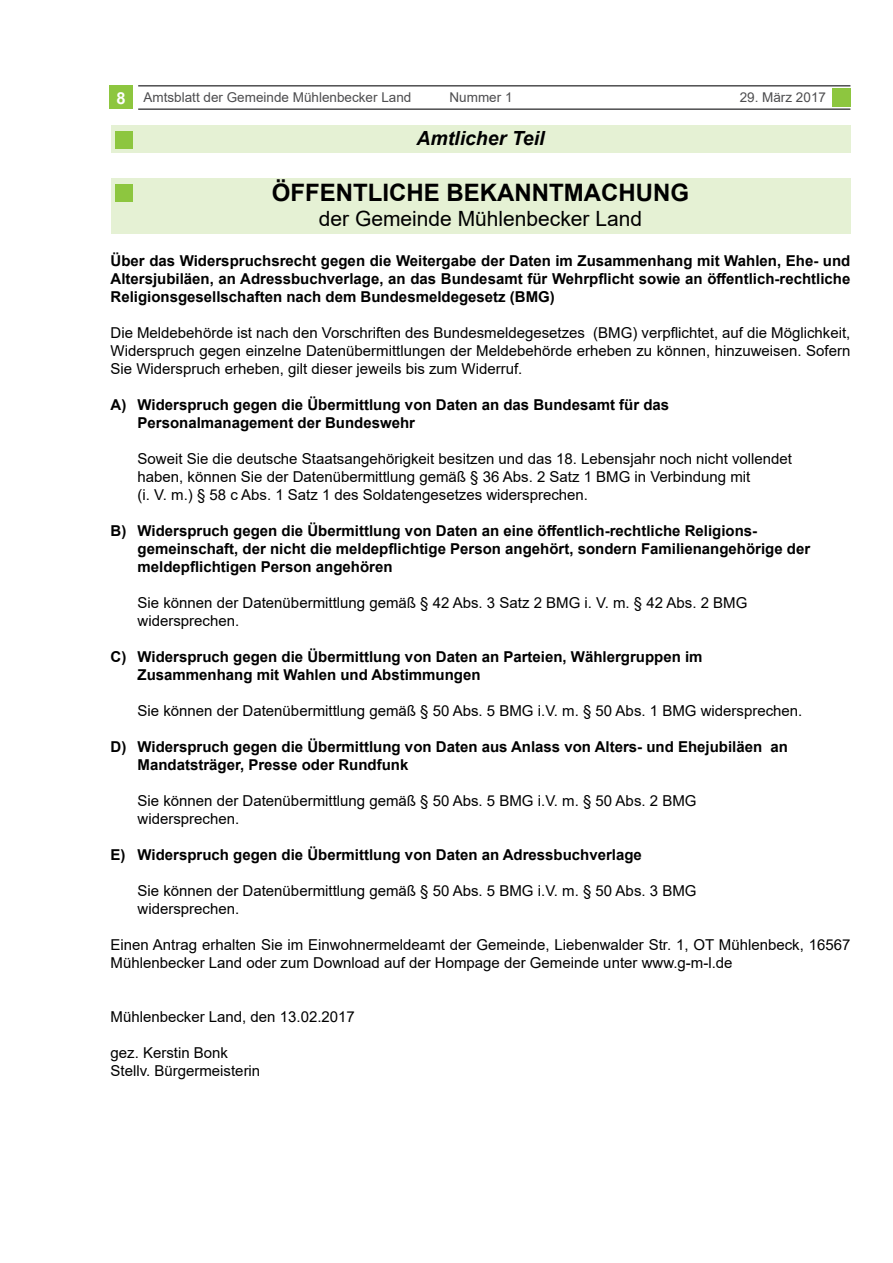
<style>
.page{position:relative;width:893px;height:1263px;background:#fff}
.page>*{position:absolute;margin:0;border:0;box-sizing:border-box;transform-origin:0 0}
.t1{font:700 24px "Arial";color:#000}
.t2{font:21px "Arial";color:#000}
.t3{font:italic 700 19.5px "Arial";color:#000}
.t4{font:15px/18px "Arial";color:#000}
.t5{font:700 15px/18px "Arial";color:#000}
.t6{font:13.5px "Arial";color:#4d4d4f}
.s1{font-weight:700;font-size:16.5px;color:#fff}
</style>
<div class="page">
<div style="left:111px;top:125px;width:739px;height:28px;background:#e5f1d4"></div>
<div style="left:832px;top:89px;width:18px;height:18px;background:#8dc63f"></div>
<div style="left:109px;top:85px;width:24px;height:23px;background:#8dc63f"></div>
<hr style="left:138px;top:85px;width:712px;height:2px;background:#4d4d4f">
<hr style="left:138px;top:108px;width:712px;height:2px;background:#4d4d4f">
<div style="left:115px;top:132px;width:18px;height:17px;background:#8dc63f"></div>
<div style="left:111px;top:178px;width:739px;height:55px;background:#e5f1d4"></div>
<div style="left:115px;top:185px;width:17px;height:17px;background:#8dc63f"></div>
<p class="t6" style="left:117px;top:88px;width:296px"><span class="s1">8</span> Amtsblatt der Gemeinde Mühlenbecker Land</p>
<p class="t6" style="left:449px;top:88px;width:65px">Nummer 1</p>
<p class="t6" style="left:740px;top:88px;width:88px">29. März 2017</p>
<h3 class="t3" style="left:416px;top:125px;width:130px">Amtlicher Teil</h3>
<h1 class="t1" style="left:272px;top:176px;width:419px">ÖFFENTLICHE BEKANNTMACHUNG</h1>
<h2 class="t2" style="left:319px;top:204px;width:325px">der Gemeinde Mühlenbecker Land</h2>
<p class="t5" style="left:111px;top:252px;width:741px;text-align:justify">Über das Widerspruchsrecht gegen die Weitergabe der Daten im Zusammenhang mit Wahlen, Ehe- und Altersjubiläen, an Adressbuchverlage, an das Bundesamt für Wehrpflicht sowie an öffentlich-rechtliche Religionsgesellschaften nach dem Bundesmeldegesetz (BMG)</p>
<p class="t4" style="left:111px;top:324px;width:741px;text-align:justify">Die Meldebehörde ist nach den Vorschriften des Bundesmeldegesetzes (BMG) verpflichtet, auf die Möglichkeit, Widerspruch gegen einzelne Datenübermittlungen der Meldebehörde erheben zu können, hinzuweisen. Sofern Sie Widerspruch erheben, gilt dieser jeweils bis zum Widerruf.</p>
<p class="t5" style="left:138px;top:396px;width:533px;text-indent:-27px">A) Widerspruch gegen die Übermittlung von Daten an das Bundesamt für das<br>Personalmanagement der Bundeswehr</p>
<p class="t4" style="left:138px;top:450px;width:656px">Soweit Sie die deutsche Staatsangehörigkeit besitzen und das 18. Lebensjahr noch nicht vollendet haben, können Sie der Datenübermittlung gemäß § 36 Abs. 2 Satz 1 BMG in Verbindung mit<br>(i. V. m.) § 58 c Abs. 1 Satz 1 des Soldatengesetzes widersprechen.</p>
<p class="t5" style="left:138px;top:522px;width:674px;text-indent:-27px">B) Widerspruch gegen die Übermittlung von Daten an eine öffentlich-rechtliche Religions&shy;gemeinschaft, der nicht die meldepflichtige Person angehört, sondern Familienangehörige der meldepflichtigen Person angehören</p>
<p class="t4" style="left:138px;top:594px;width:611px">Sie können der Datenübermittlung gemäß § 42 Abs. 3 Satz 2 BMG i. V. m. § 42 Abs. 2 BMG widersprechen.</p>
<p class="t5" style="left:138px;top:648px;width:566px;text-indent:-27px">C) Widerspruch gegen die Übermittlung von Daten an Parteien, Wählergruppen im<br>Zusammenhang mit Wahlen und Abstimmungen</p>
<p class="t4" style="left:138px;top:702px;width:666px">Sie können der Datenübermittlung gemäß § 50 Abs. 5 BMG i.V. m. § 50 Abs. 1 BMG widersprechen.</p>
<p class="t5" style="left:138px;top:738px;width:652px;text-indent:-27px">D) Widerspruch gegen die Übermittlung von Daten aus Anlass von Alters- und Ehejubiläen an<br>Mandatsträger, Presse oder Rundfunk</p>
<p class="t4" style="left:138px;top:792px;width:560px">Sie können der Datenübermittlung gemäß § 50 Abs. 5 BMG i.V. m. § 50 Abs. 2 BMG widersprechen.</p>
<p class="t5" style="left:111px;top:846px;width:533px">E) Widerspruch gegen die Übermittlung von Daten an Adressbuchverlage</p>
<p class="t4" style="left:138px;top:882px;width:560px">Sie können der Datenübermittlung gemäß § 50 Abs. 5 BMG i.V. m. § 50 Abs. 3 BMG widersprechen.</p>
<p class="t4" style="left:111px;top:936px;width:741px">Einen Antrag erhalten Sie im Einwohnermeldeamt der Gemeinde, Liebenwalder Str. 1, OT Mühlenbeck, 16567<br>Mühlenbecker Land oder zum Download auf der Hompage der Gemeinde unter www.g-m-l.de</p>
<p class="t4" style="left:111px;top:1008px;width:246px">Mühlenbecker Land, den 13.02.2017</p>
<p class="t4" style="left:111px;top:1044px;width:151px">gez. Kerstin Bonk<br>Stellv. Bürgermeisterin</p>
</div>
